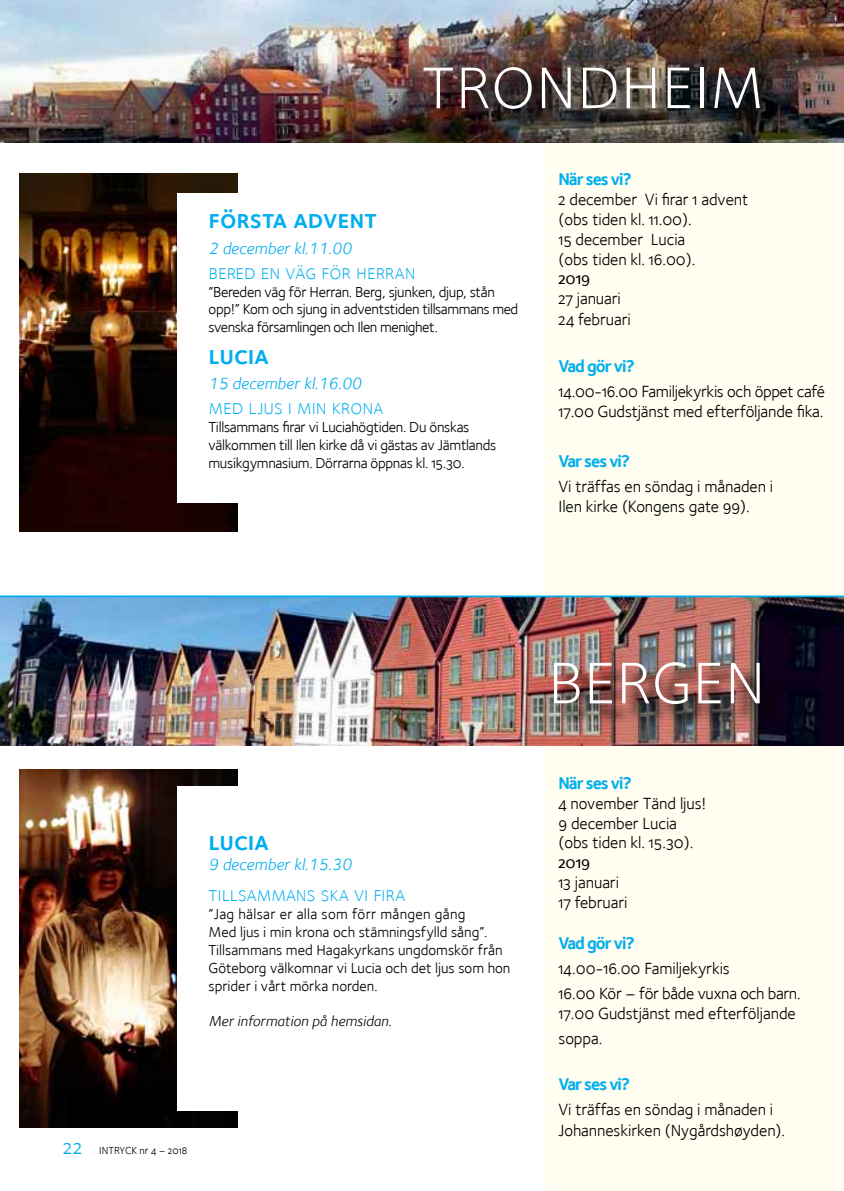
<style>
.page{position:relative;width:844px;height:1191px;background:#fff}
.page>*{position:absolute;margin:0;border:0;box-sizing:border-box;transform-origin:0 0}
.t1{font:300 expanded 78.75px "Foundry Sterling";color:#fff}
.t2{font:26.25px "Foundry Sterling Sem Bd Exp";color:#00aeef}
.t3{font:300 expanded 21px "Foundry Sterling";color:#00aeef}
.t4{font:17.5px "Foundry Sterling Bold Old Style";letter-spacing:-.06em;color:#00aeef}
.t5{font:16.62px/19.9px "Foundry Sterling Book Old Style";letter-spacing:-.005em;color:#000}
.t6{font:italic 16.62px "Foundry Sterling";color:#00aeef}
.t7{font:16.62px "Foundry Sterling Med Old Style";letter-spacing:-.005em;color:#000}
.t8{font:14.88px/17.8px "Foundry Sterling Book Old Style";letter-spacing:-.02em;color:#000}
.t9{font:14.88px/17.8px "Foundry Sterling Book Old Style";color:#000}
.t10{font:italic 14.88px "Foundry Sterling";color:#000}
.t11{font:10.5px "Foundry Sterling Book Old Style";color:#000}
.s1{font-size:21px;color:#00aeef}
</style>
<div class="page">
<img style="left:20px;top:769px;width:217px;height:359px">
<img style="left:20px;top:173px;width:217px;height:358px">
<div style="left:545px;top:0;width:298px;height:1191px;background:#fffef0"></div>
<img style="left:0;top:598px;width:843px;height:148px">
<img style="left:0;top:0;width:843px;height:142px">
<img style="left:556px;top:665px;width:225px;height:61px">
<svg style="left:427px;top:70px;width:354px;height:61px;background:#3b322f"></svg>
<hr style="left:0;top:595px;width:843px;height:2px;background:#00aeef">
<div style="left:177px;top:786px;width:245px;height:325px;background:#fff"></div>
<div style="left:177px;top:194px;width:245px;height:309px;background:#fff"></div>
<h1 class="t1" style="left:421px;top:37px;width:345px">trondheim</h1>
<h2 class="t2" style="left:208px;top:203px;width:170px">första advent</h2>
<p class="t6" style="left:208px;top:238px;width:144px">2 december kl.11.00</p>
<p class="t3" style="left:208px;top:260px;width:209px">bered en väg för herran</p>
<p class="t8" style="left:208px;top:283px;width:311px">”Bereden väg för Herran. Berg, sjunken, djup, stån opp!” Kom och sjung in adventstiden tillsammans med svenska församlingen och Ilen menighet.</p>
<h2 class="t2" style="left:208px;top:339px;width:62px">lucia</h2>
<p class="t6" style="left:208px;top:374px;width:154px">15 december kl.16.00</p>
<p class="t3" style="left:208px;top:395px;width:176px">med ljus i min krona</p>
<p class="t8" style="left:208px;top:418px;width:289px">Tillsammans firar vi Luciahögtiden. Du önskas välkommen till Ilen kirke då vi gästas av Jämtlands musikgymnasium. Dörrarna öppnas kl. 15.30.</p>
<p class="t4" style="left:558px;top:168px;width:75px">När ses vi?</p>
<p class="t5" style="left:558px;top:189px;width:191px">2 december Vi firar 1 advent (obs tiden kl. 11.00).<br>15 december Lucia<br>(obs tiden kl. 16.00).</p>
<p class="t7" style="left:558px;top:269px;width:33px">2019</p>
<p class="t5" style="left:558px;top:288px;width:74px;line-height:21px">27 januari<br>24 februari</p>
<p class="t4" style="left:558px;top:355px;width:78px">Vad gör vi?</p>
<p class="t5" style="left:558px;top:381px;width:268px">14.00-16.00 Familjekyrkis och öppet café<br>17.00 Gudstjänst med efterföljande fika.</p>
<p class="t4" style="left:558px;top:450px;width:73px">Var ses vi?</p>
<p class="t5" style="left:558px;top:476px;width:216px">Vi träffas en söndag i månaden i<br>Ilen kirke (Kongens gate 99).</p>
<h2 class="t2" style="left:208px;top:825px;width:62px">lucia</h2>
<p class="t6" style="left:208px;top:854px;width:144px">9 december kl.15.30</p>
<p class="t3" style="left:208px;top:882px;width:198px">tillsammans ska vi fira</p>
<p class="t9" style="left:208px;top:905px;width:303px">”Jag hälsar er alla som förr mången gång<br>Med ljus i min krona och stämningsfylld sång”.<br>Tillsammans med Hagakyrkans ungdomskör från Göteborg välkomnar vi Lucia och det ljus som hon sprider i vårt mörka norden.</p>
<p class="t10" style="left:208px;top:1012px;width:184px">Mer information på hemsidan.</p>
<p class="t11" style="left:63px;top:1144px;width:126px"><span class="s1">22</span> INTRYCK nr 4 – 2018</p>
<h1 class="t1" style="left:547px;top:632px;width:219px">bergen</h1>
<p class="t4" style="left:558px;top:772px;width:75px">När ses vi?</p>
<p class="t5" style="left:558px;top:793px;width:149px">4 november Tänd ljus!<br>9 december Lucia (obs tiden kl. 15.30).</p>
<p class="t7" style="left:558px;top:853px;width:33px">2019</p>
<p class="t5" style="left:558px;top:872px;width:70px">13 januari<br>17 februari</p>
<p class="t4" style="left:558px;top:933px;width:78px">Vad gör vi?</p>
<p class="t5" style="left:558px;top:956px;width:243px;line-height:24.8px">14.00-16.00 Familjekyrkis<br>16.00 Kör – för både vuxna och barn.</p>
<p class="t5" style="left:558px;top:1001px;width:239px;line-height:24.8px">17.00 Gudstjänst med efterföljande soppa.</p>
<p class="t4" style="left:558px;top:1073px;width:73px">Var ses vi?</p>
<p class="t5" style="left:558px;top:1098px;width:228px;line-height:21px">Vi träffas en söndag i månaden i<br>Johanneskirken (Nygårdshøyden).</p>
</div>
